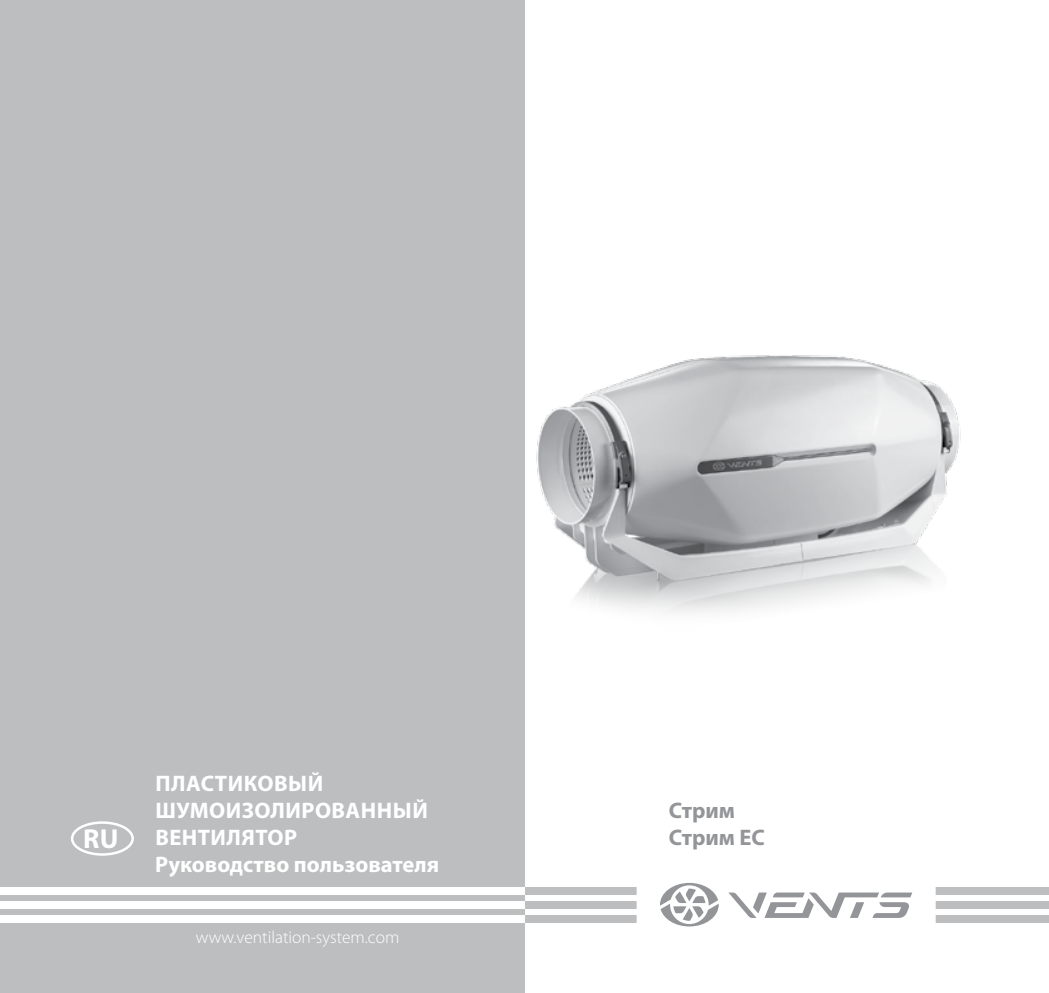
<style>
.page{position:relative;width:1049px;height:993px;background:#fff}
.page>*{position:absolute;margin:0;border:0;box-sizing:border-box;transform-origin:0 0}
.t1{font:700 27.5px "Myriad Pro";color:#fff}
.t2{font:700 22.5px/27px "Myriad Pro";letter-spacing:.015em;color:#fff}
.t3{font:700 22.5px "Myriad Pro";color:#939598}
.t4{font:300 17.5px "Myriad Pro";color:#fff}
</style>
<div class="page">
<div style="left:0;top:0;width:524px;height:992px;background:#bcbec0"></div>
<div style="left:524px;top:915px;width:525px;height:7px;background:#bcbec0"></div>
<div style="left:0;top:915px;width:524px;height:7px;background:#fff"></div>
<div style="left:524px;top:900px;width:525px;height:7px;background:#bcbec0"></div>
<div style="left:0;top:900px;width:524px;height:7px;background:#fff"></div>
<div style="left:524px;top:886px;width:525px;height:7px;background:#bcbec0"></div>
<div style="left:0;top:886px;width:524px;height:7px;background:#fff"></div>
<div style="left:638px;top:874px;width:296px;height:60px;background:#fff"></div>
<svg style="left:728px;top:892px;width:184px;height:25px"></svg>
<svg style="left:660px;top:882px;width:59px;height:44px"></svg>
<div style="left:71px;top:821px;width:63px;height:34px;border:2px solid #fff;border-radius:50%"></div>
<img style="left:536px;top:355px;width:425px;height:258px">
<p class="t2" style="left:155px;top:768px;width:286px">ПЛАСТИКОВЫЙ<br>ШУМОИЗОЛИРОВАННЫЙ<br>ВЕНТИЛЯТОР<br>Руководство пользователя</p>
<p class="t3" style="left:669px;top:795px;width:68px">Стрим</p>
<p class="t1" style="left:83px;top:820px;width:37px">RU</p>
<p class="t3" style="left:669px;top:822px;width:98px">Стрим EC</p>
<p class="t4" style="left:196px;top:926px;width:205px">www.ventilation-system.com</p>
</div>
